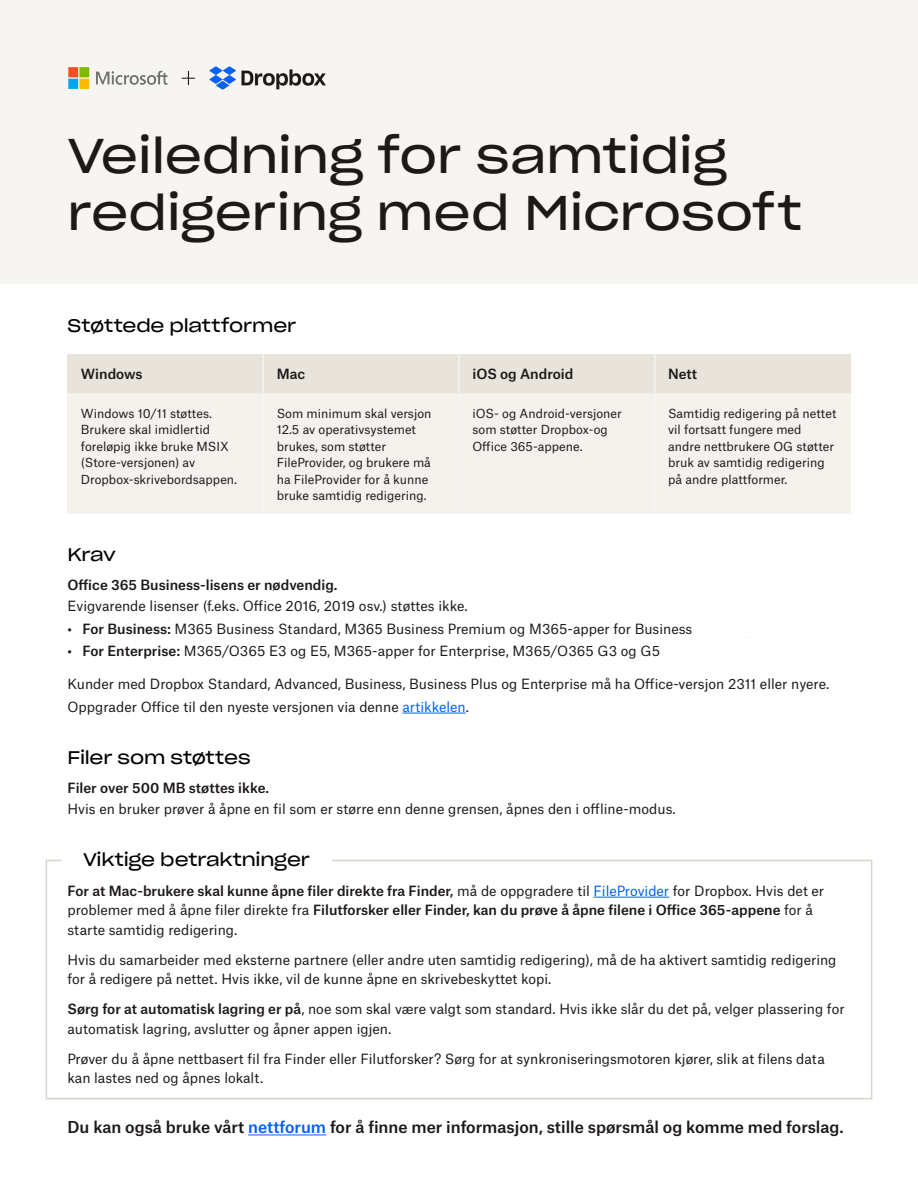
<style>
.page{position:relative;width:918px;height:1188px;background:#fff}
.page>*{position:absolute;margin:0;border:0;box-sizing:border-box;transform-origin:0 0}
.t1{font:48px/57px "Sharp Grotesk Book 23";color:#1e1919}
.t2{font:18px "Sharp Grotesk Book 23";letter-spacing:-.01em;color:#000}
.t3{font:500 15.75px "Atlas Grotesk";color:#1e1919}
.t4{font:13.5px/19.5px "Atlas Grotesk";color:#1e1919}
.t5{font:500 13.5px/19.5px "Atlas Grotesk";color:#1e1919}
.t6{font:12px/16.5px "Atlas Grotesk";color:#1e1919}
.s1{font-weight:500}
.s2{color:#0061fe}
.s3{font-weight:400}
.s4{font-weight:400;color:#0061fe}
</style>
<div class="page">
<div style="left:46px;top:860px;width:826px;height:239px;border:2px solid #d9d4cc"></div>
<div style="left:0;top:0;width:918px;height:284px;background:#f7f5f2"></div>
<div style="left:68px;top:354px;width:195px;height:40px;background:#e8e4dc"></div>
<div style="left:263px;top:354px;width:196px;height:40px;background:#e8e4dc"></div>
<div style="left:459px;top:354px;width:196px;height:40px;background:#e8e4dc"></div>
<div style="left:655px;top:354px;width:195px;height:40px;background:#e8e4dc"></div>
<div style="left:68px;top:394px;width:195px;height:120px;background:#f5f2ee"></div>
<div style="left:263px;top:394px;width:196px;height:120px;background:#f5f2ee"></div>
<div style="left:459px;top:394px;width:196px;height:120px;background:#f5f2ee"></div>
<div style="left:655px;top:394px;width:195px;height:120px;background:#f5f2ee"></div>
<hr style="left:262px;top:354px;width:2px;height:40px;background:#f7f5f2">
<hr style="left:458px;top:354px;width:2px;height:40px;background:#f7f5f2">
<hr style="left:654px;top:354px;width:2px;height:40px;background:#f7f5f2">
<hr style="left:68px;top:394px;width:195px;height:1px;background:#f7f5f2">
<hr style="left:262px;top:395px;width:2px;height:119px;background:#f7f5f2">
<hr style="left:263px;top:394px;width:196px;height:1px;background:#f7f5f2">
<hr style="left:458px;top:395px;width:2px;height:119px;background:#f7f5f2">
<hr style="left:459px;top:394px;width:196px;height:1px;background:#f7f5f2">
<hr style="left:654px;top:395px;width:2px;height:119px;background:#f7f5f2">
<hr style="left:655px;top:394px;width:195px;height:1px;background:#f7f5f2">
<hr style="left:402px;top:713px;width:64px;height:1px;background:#0061fe">
<hr style="left:248px;top:1135px;width:78px;height:1px;background:#0061fe">
<hr style="left:594px;top:897px;width:75px;height:1px;background:#0061fe">
<div style="left:62px;top:851px;width:270px;height:15px;background:#fff"></div>
<img style="left:68px;top:66px;width:258px;height:24px">
<h1 class="t1" style="left:68px;top:125px;width:736px">Veiledning for samtidig redigering med Microsoft</h1>
<h2 class="t2" style="left:68px;top:310px;width:230px">Støttede plattformer</h2>
<p class="t5" style="left:81px;top:363px;width:63px">Windows</p>
<p class="t5" style="left:277px;top:363px;width:30px">Mac</p>
<p class="t5" style="left:472px;top:363px;width:103px">iOS og Android</p>
<p class="t5" style="left:668px;top:363px;width:30px">Nett</p>
<p class="t6" style="left:81px;top:403px;width:158px">Windows 10/11 støttes.<br>Brukere skal imidlertid foreløpig ikke bruke MSIX (Store-versjonen) av<br>Dropbox-skrivebordsappen.</p>
<p class="t6" style="left:277px;top:403px;width:156px">Som minimum skal versjon</p>
<p class="t6" style="left:472px;top:403px;width:151px">iOS- og Android-versjoner som støtter Dropbox-og<br>Office 365-appene.</p>
<p class="t6" style="left:668px;top:403px;width:170px">Samtidig redigering på nettet vil fortsatt fungere med andre nettbrukere OG støtter bruk av samtidig redigering på andre plattformer.</p>
<p class="t6" style="left:277px;top:420px;width:156px">12.5 av operativsystemet brukes, som støtter<br>FileProvider, og brukere må ha FileProvider for å kunne bruke samtidig redigering.</p>
<h2 class="t2" style="left:68px;top:539px;width:50px">Krav</h2>
<h3 class="t5" style="left:68px;top:574px;width:272px">Office 365 Business-lisens er nødvendig.</h3>
<p class="t4" style="left:68px;top:595px;width:402px">Evigvarende lisenser (f.eks. Office 2016, 2019 osv.) støttes ikke.</p>
<p class="t4" style="left:68px;top:617px;width:626px"><span class="s1">• For Business:</span> M365 Business Standard, M365 Business Premium og M365-apper for Business</p>
<p class="t4" style="left:68px;top:640px;width:594px"><span class="s1">• For Enterprise:</span> M365/O365 E3 og E5, M365-apper for Enterprise, M365/O365 G3 og G5</p>
<p class="t4" style="left:68px;top:671px;width:763px;line-height:22.5px">Kunder med Dropbox Standard, Advanced, Business, Business Plus og Enterprise må ha Office-versjon 2311 eller nyere.<br>Oppgrader Office til den nyeste versjonen via denne <span class="s2">artikkelen</span>.</p>
<h2 class="t2" style="left:68px;top:742px;width:185px">Filer som støttes</h2>
<h3 class="t5" style="left:68px;top:777px;width:203px">Filer over 500 MB støttes ikke.</h3>
<p class="t4" style="left:68px;top:798px;width:610px">Hvis en bruker prøver å åpne en fil som er større enn denne grensen, åpnes den i offline-modus.</p>
<h2 class="t2" style="left:83px;top:844px;width:228px">Viktige betraktninger</h2>
<p class="t5" style="left:68px;top:879px;width:758px">For at Mac-brukere skal kunne åpne filer direkte fra Finder, <span class="s3">må de oppgradere til</span> <span class="s4">FileProvider</span> <span class="s3">for Dropbox. Hvis det er problemer med å åpne filer direkte fra</span> Filutforsker eller Finder, kan du prøve å åpne filene i Office 365-appene <span class="s3">for å starte samtidig redigering.</span></p>
<p class="t4" style="left:68px;top:948px;width:771px">Hvis du samarbeider med eksterne partnere (eller andre uten samtidig redigering), må de ha aktivert samtidig redigering for å redigere på nettet. Hvis ikke, vil de kunne åpne en skrivebeskyttet kopi.</p>
<p class="t4" style="left:68px;top:998px;width:779px"><span class="s1">Sørg for at automatisk lagring er på</span>, noe som skal være valgt som standard. Hvis ikke slår du det på, velger plassering for automatisk lagring, avslutter og åpner appen igjen.</p>
<p class="t4" style="left:68px;top:1047px;width:759px">Prøver du å åpne nettbasert fil fra Finder eller Filutforsker? Sørg for at synkroniseringsmotoren kjører, slik at filens data kan lastes ned og åpnes lokalt.</p>
<p class="t3" style="left:68px;top:1115px;width:778px">Du kan også bruke vårt <span class="s2">nettforum</span> for å finne mer informasjon, stille spørsmål og komme med forslag.</p>
</div>
